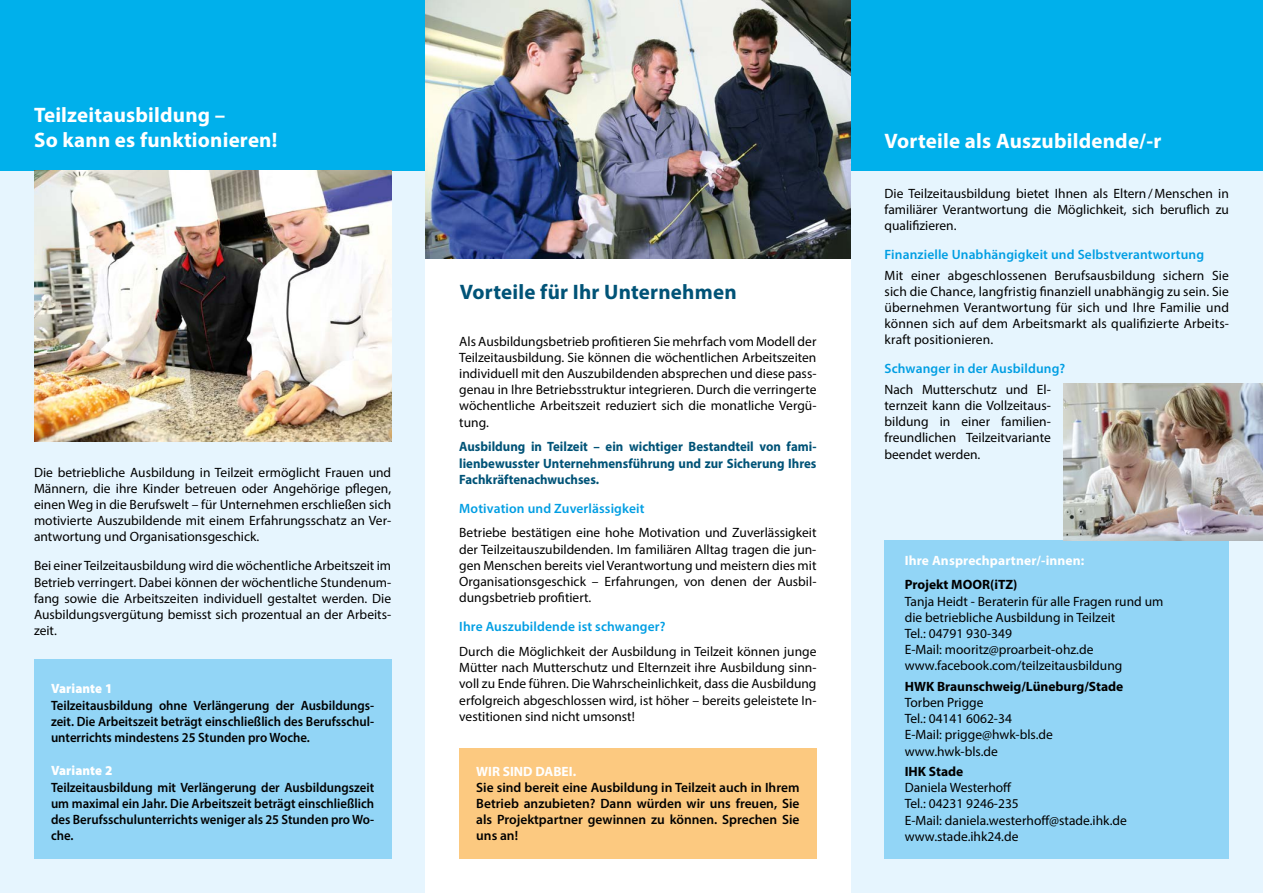
<style>
.page{position:relative;width:1263px;height:893px;background:#e6f5fe}
.page>*{position:absolute;margin:0;border:0;box-sizing:border-box;transform-origin:0 0}
.t1{font:700 21px/25.2px "Myriad Pro";letter-spacing:.01em;color:#fff}
.t2{font:700 21px "Myriad Pro";letter-spacing:.01em;color:#005377}
.t3{font:13.5px/16.2px "Myriad Pro";color:#000;text-align:justify}
.t4{font:600 13.5px/16.2px "Myriad Pro";color:#000;text-align:justify;scale:.95 1}
.t5{font:600 13.5px/16.2px "Myriad Pro";color:#000;text-align:justify}
.t6{font:600 13.5px "Myriad Pro";letter-spacing:.01em;color:#009ee3}
.t7{font:700 13.5px/16.2px "Myriad Pro";color:#005377;text-align:justify;scale:.95 1}
.t8{font:700 13.5px "Myriad Pro";color:#000}
.t9{font:700 13.5px "Myriad Pro";letter-spacing:.01em;color:#fff}
.t10{font:900 13.5px "Myriad Pro";letter-spacing:.005em;color:#fff;scale:.95 1}
</style>
<div class="page">
<div style="left:426px;top:0;width:425px;height:893px;background:#fff"></div>
<div style="left:34px;top:659px;width:357px;height:200px;background:#92d5f6"></div>
<div style="left:459px;top:749px;width:357px;height:110px;background:#fcc980"></div>
<div style="left:0;top:0;width:1263px;height:170px;background:#00b0eb"></div>
<div style="left:884px;top:541px;width:345px;height:318px;background:#92d5f6"></div>
<img style="left:425px;top:0;width:425px;height:259px">
<img style="left:34px;top:170px;width:357px;height:272px">
<img style="left:1063px;top:383px;width:200px;height:158px">
<h1 class="t1" style="left:34px;top:102px;width:245px">Teilzeitausbildung –<br>So kann es funktionieren!</h1>
<p class="t3" style="left:34px;top:464px;width:359px">Die betriebliche Ausbildung in Teilzeit ermöglicht Frauen und Männern, die ihre Kinder betreuen oder Angehörige pflegen, einen Weg in die Berufswelt – für Unternehmen erschließen sich motivierte Auszubildende mit einem Erfahrungsschatz an Ver&shy;antwortung und Organisationsgeschick.</p>
<p class="t3" style="left:34px;top:557px;width:359px">Bei einer Teilzeitausbildung wird die wöchentliche Arbeitszeit im Betrieb verringert. Dabei können der wöchentliche Stundenum&shy;fang sowie die Arbeitszeiten individuell gestaltet werden. Die Ausbildungsvergütung bemisst sich prozentual an der Arbeits&shy;zeit.</p>
<p class="t10" style="left:51px;top:680px;width:66px">Variante 1</p>
<p class="t4" style="left:51px;top:697px;width:342px">Teilzeitausbildung ohne Verlängerung der Ausbildungs&shy;zeit. Die Arbeitszeit beträgt einschließlich des Berufsschul&shy;unterrichts mindestens 25 Stunden pro Woche.</p>
<p class="t10" style="left:51px;top:762px;width:66px">Variante 2</p>
<p class="t4" style="left:51px;top:778px;width:342px">Teilzeitausbildung mit Verlängerung der Ausbildungszeit um maximal ein Jahr. Die Arbeitszeit beträgt einschließlich des Berufsschulunterrichts weniger als 25 Stunden pro Wo&shy;che.</p>
<h1 class="t2" style="left:460px;top:278px;width:278px">Vorteile für Ihr Unternehmen</h1>
<p class="t3" style="left:459px;top:333px;width:359px">Als Ausbildungsbetrieb profitieren Sie mehrfach vom Modell der Teilzeitausbildung. Sie können die wöchentlichen Arbeitszeiten individuell mit den Auszubildenden absprechen und diese pass&shy;genau in Ihre Betriebsstruktur integrieren. Durch die verringerte wöchentliche Arbeitszeit reduziert sich die monatliche Vergü&shy;tung.</p>
<p class="t7" style="left:459px;top:438px;width:377px">Ausbildung in Teilzeit – ein wichtiger Bestandteil von fami&shy;lienbewusster Unternehmensführung und zur Sicherung Ihres Fachkräftenachwuchses.</p>
<p class="t6" style="left:459px;top:500px;width:187px">Motivation und Zuverlässigkeit</p>
<p class="t3" style="left:459px;top:525px;width:359px">Betriebe bestätigen eine hohe Motivation und Zuverlässigkeit der Teilzeitauszubildenden. Im familiären Alltag tragen die jun&shy;gen Menschen bereits viel Verantwortung und meistern dies mit Organisationsgeschick – Erfahrungen, von denen der Ausbil&shy;dungsbetrieb profitiert.</p>
<p class="t6" style="left:459px;top:618px;width:208px">Ihre Auszubildende ist schwanger?</p>
<p class="t3" style="left:459px;top:643px;width:359px">Durch die Möglichkeit der Ausbildung in Teilzeit können junge Mütter nach Mutterschutz und Elternzeit ihre Ausbildung sinn&shy;voll zu Ende führen. Die Wahrscheinlichkeit, dass die Ausbildung erfolgreich abgeschlossen wird, ist höher – bereits geleistete In&shy;vestitionen sind nicht umsonst!</p>
<p class="t9" style="left:476px;top:762px;width:101px">WIR SIND DABEI.</p>
<p class="t5" style="left:476px;top:779px;width:325px">Sie sind bereit eine Ausbildung in Teilzeit auch in Ihrem Betrieb anzubieten? Dann würden wir uns freuen, Sie als Projektpartner gewinnen zu können. Sprechen Sie uns an!</p>
<h1 class="t1" style="left:884px;top:127px;width:278px">Vorteile als Auszubildende/-r</h1>
<p class="t3" style="left:884px;top:185px;width:346px">Die Teilzeitausbildung bietet Ihnen als Eltern/Menschen in familiärer Verantwortung die Möglichkeit, sich beruflich zu qualifizieren.</p>
<p class="t6" style="left:884px;top:246px;width:321px">Finanzielle Unabhängigkeit und Selbstverantwortung</p>
<p class="t3" style="left:884px;top:267px;width:346px">Mit einer abgeschlossenen Berufsausbildung sichern Sie sich die Chance, langfristig finanziell unabhängig zu sein. Sie übernehmen Verantwortung für sich und Ihre Familie und können sich auf dem Arbeitsmarkt als qualifizierte Arbeits&shy;kraft positionieren.</p>
<p class="t6" style="left:884px;top:360px;width:182px">Schwanger in der Ausbildung?</p>
<p class="t3" style="left:884px;top:381px;width:168px">Nach Mutterschutz und El&shy;ternzeit kann die Vollzeitaus&shy;bildung in einer familien&shy;freundlichen Teilzeitvariante beendet werden.</p>
<p class="t9" style="left:905px;top:551px;width:181px">Ihre Ansprechpartner/-innen:</p>
<p class="t8" style="left:905px;top:576px;width:114px">Projekt MOOR(iTZ)</p>
<p class="t3" style="left:905px;top:593px;width:260px;text-align:left">Tanja Heidt - Beraterin für alle Fragen rund um die betriebliche Ausbildung in Teilzeit<br>Tel.: 04791 930-349<br>E-Mail: mooritz@proarbeit-ohz.de www.facebook.com/teilzeitausbildung</p>
<p class="t8" style="left:905px;top:677px;width:220px">HWK Braunschweig/Lüneburg/Stade</p>
<p class="t3" style="left:905px;top:694px;width:150px;text-align:left">Torben Prigge<br>Tel.: 04141 6062-34<br>E-Mail: prigge@hwk-bls.de www.hwk-bls.de</p>
<p class="t8" style="left:905px;top:763px;width:60px">IHK Stade</p>
<p class="t3" style="left:905px;top:779px;width:224px;text-align:left">Daniela Westerhoff<br>Tel.: 04231 9246-235<br>E-Mail: daniela.westerhoff@stade.ihk.de www.stade.ihk24.de</p>
</div>
